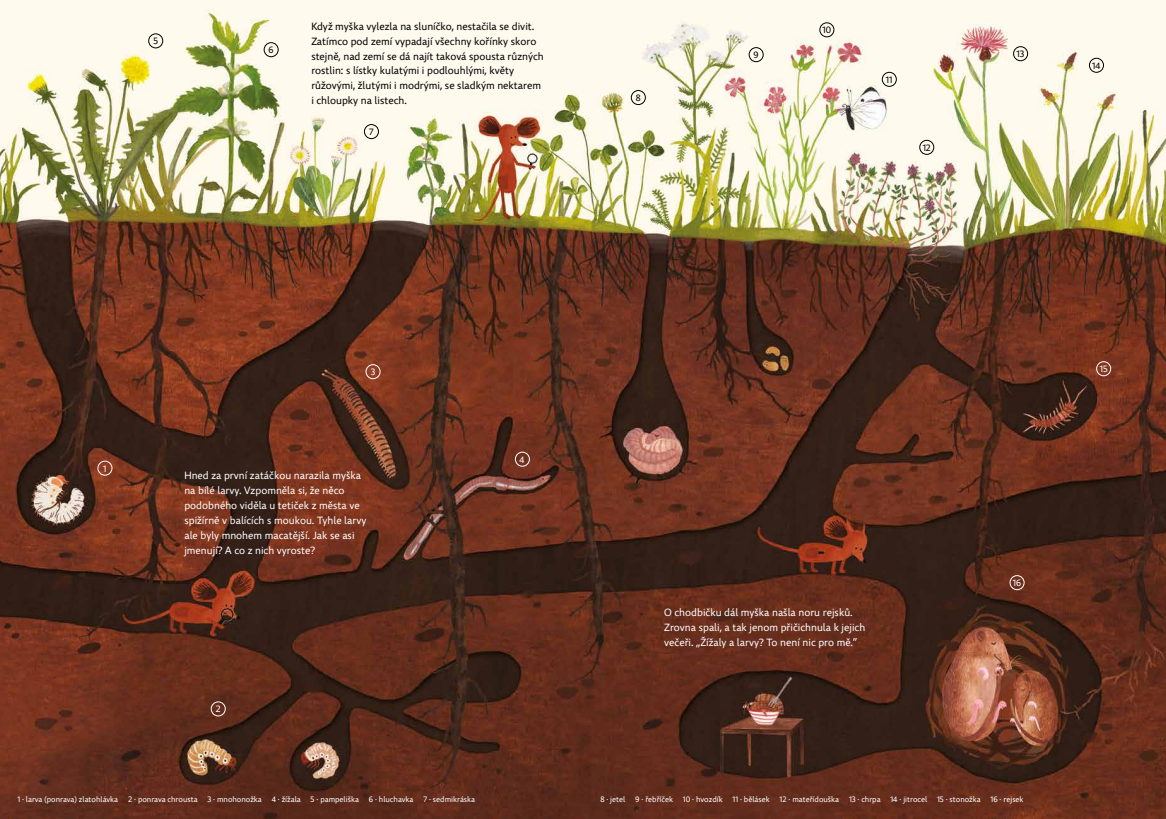
<style>
.page{position:relative;width:1166px;height:819px;background:#fff}
.page>*{position:absolute;margin:0;border:0;box-sizing:border-box;transform-origin:0 0}
.t1{font:10.5px/14.9px "Comenia Sans";color:#fff}
.t2{font:10.5px/14.9px "Comenia Sans";color:#000}
.t3{font:9.19px "Comenia Sans";color:#000}
.t4{font:9.19px "Comenia Sans";color:#fff}
.t5{font:7.88px "Comenia Sans";color:#fff}
</style>
<div class="page">
<img style="left:0;top:0;width:1166px;height:819px">
<div style="left:98px;top:461px;width:14px;height:14px;border:1px solid #fff;border-radius:50%"></div>
<div style="left:211px;top:701px;width:15px;height:15px;border:1px solid #fff;border-radius:50%"></div>
<div style="left:366px;top:364px;width:14px;height:15px;border:1px solid #fff;border-radius:50%"></div>
<div style="left:148px;top:33px;width:15px;height:15px;border:1px solid #000;border-radius:50%"></div>
<div style="left:264px;top:42px;width:14px;height:15px;border:1px solid #000;border-radius:50%"></div>
<div style="left:364px;top:124px;width:15px;height:15px;border:1px solid #000;border-radius:50%"></div>
<div style="left:631px;top:90px;width:15px;height:15px;border:1px solid #000;border-radius:50%"></div>
<div style="left:749px;top:47px;width:14px;height:15px;border:1px solid #000;border-radius:50%"></div>
<div style="left:515px;top:452px;width:15px;height:14px;border:1px solid #fff;border-radius:50%"></div>
<div style="left:1096px;top:361px;width:15px;height:15px;border:1px solid #fff;border-radius:50%"></div>
<div style="left:1009px;top:575px;width:15px;height:15px;border:1px solid #fff;border-radius:50%"></div>
<div style="left:819px;top:22px;width:15px;height:15px;border:1px solid #000;border-radius:50%"></div>
<div style="left:882px;top:72px;width:15px;height:15px;border:1px solid #000;border-radius:50%"></div>
<div style="left:919px;top:140px;width:15px;height:15px;border:1px solid #000;border-radius:50%"></div>
<div style="left:1013px;top:46px;width:15px;height:15px;border:1px solid #000;border-radius:50%"></div>
<div style="left:1089px;top:58px;width:15px;height:15px;border:1px solid #000;border-radius:50%"></div>
<p class="t3" style="left:153px;top:35px;width:6px">5</p>
<p class="t3" style="left:269px;top:44px;width:7px">6</p>
<p class="t2" style="left:311px;top:19px;width:234px">Když myška vylezla na sluníčko, nestačila se divit.<br>Zatímco pod zemí vypadají všechny kořínky skoro stejně, nad zemí se dá najít taková spousta různých rostlin: s lístky kulatými i podlouhlými, květy růžovými, žlutými i modrými, se sladkým nektarem i chloupky na listech.</p>
<p class="t3" style="left:369px;top:126px;width:6px">7</p>
<p class="t3" style="left:636px;top:92px;width:6px">8</p>
<p class="t3" style="left:753px;top:49px;width:7px">9</p>
<p class="t3" style="left:822px;top:24px;width:10px">10</p>
<p class="t3" style="left:886px;top:74px;width:8px">11</p>
<p class="t3" style="left:923px;top:142px;width:10px">12</p>
<p class="t3" style="left:1016px;top:48px;width:9px">13</p>
<p class="t3" style="left:1092px;top:60px;width:10px">14</p>
<p class="t4" style="left:103px;top:462px;width:5px">1</p>
<p class="t4" style="left:371px;top:366px;width:6px">3</p>
<p class="t1" style="left:184px;top:468px;width:183px">Hned za první zatáčkou narazila myška na bílé larvy. Vzpomněla si, že něco podobného viděla u tetiček z města ve spižírně v balících s moukou. Tyhle larvy ale byly mnohem macatější. Jak se asi jmenují? A co z nich vyroste?</p>
<p class="t4" style="left:519px;top:453px;width:7px">4</p>
<p class="t4" style="left:216px;top:703px;width:6px">2</p>
<p class="t5" style="left:17px;top:793px;width:102px">1 . larva (ponrava) zlatohlávka</p>
<p class="t5" style="left:128px;top:793px;width:349px">2 . ponrava chrousta 3 . mnohonožka 4 . žížala 5 . pampeliška 6 . hluchavka 7 . sedmikráska</p>
<p class="t1" style="left:664px;top:605px;width:203px">O chodbičku dál myška našla noru rejsků.<br>Zrovna spali, a tak jenom přičichnula k jejich večeři. „Žížaly a larvy? To není nic pro mě.”</p>
<p class="t4" style="left:1013px;top:577px;width:10px">16</p>
<p class="t5" style="left:600px;top:793px;width:425px">8 . jetel 9 . řebříček 10 . hvozdík 11 . bělásek 12 . mateřídouška 13 . chrpa 14 . jitrocel 15 . stonožka 16 . rejsek</p>
<p class="t4" style="left:1100px;top:363px;width:9px">15</p>
</div>
